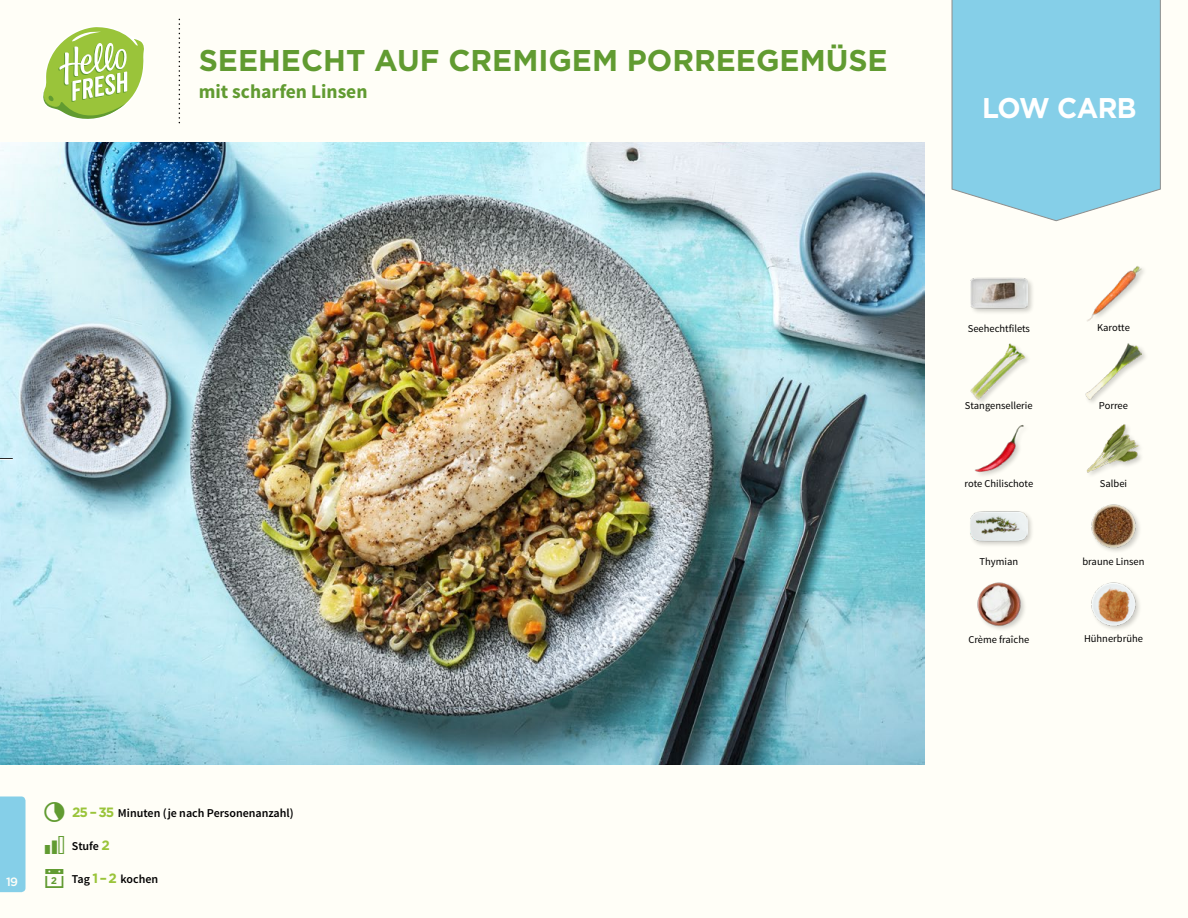
<style>
.page{position:relative;width:1188px;height:918px;background:#fffef7}
.page>*{position:absolute;margin:0;border:0;box-sizing:border-box;transform-origin:0 0}
.t1{font:700 30px "Gotham";color:#619b31}
.t2{font:700 28.5px "Gotham";letter-spacing:-.02em;color:#fff;scale:.96 1}
.t3{font:700 19.5px "Source Sans Pro";color:#619b31}
.t4{font:600 12px "Source Sans Pro";color:#000}
.t5{font:500 12px "Gotham";color:#fffef7}
.t6{font:10.5px "Source Sans Pro";color:#000}
.s1{font-family:"Gotham";font-weight:700;font-size:13.5px;color:#9ac43a}
</style>
<div class="page">
<img style="left:1091px;top:582px;width:49px;height:48px">
<img style="left:977px;top:582px;width:48px;height:47px">
<div style="left:969px;top:510px;width:65px;height:38px;background:#000;opacity:.2"></div>
<img style="left:970px;top:510px;width:58px;height:38px">
<img style="left:1091px;top:504px;width:49px;height:48px">
<img style="left:1086px;top:424px;width:55px;height:51px">
<img style="left:974px;top:425px;width:50px;height:51px">
<img style="left:970px;top:343px;width:57px;height:56px">
<div style="left:1085px;top:342px;width:63px;height:64px;background:#000;opacity:.2"></div>
<img style="left:1085px;top:342px;width:57px;height:57px">
<img style="left:1087px;top:266px;width:55px;height:55px">
<div style="left:969px;top:277px;width:66px;height:38px;background:#000;opacity:.2"></div>
<img style="left:970px;top:277px;width:57px;height:38px">
<svg style="left:43px;top:27px;width:101px;height:92px"></svg>
<div style="left:0;top:796px;width:26px;height:96px;background:#85cfe8"></div>
<svg style="left:952px;top:0;width:209px;height:221px"></svg>
<img style="left:0;top:142px;width:925px;height:623px">
<svg style="left:0;top:458px;width:13px;height:2px"></svg>
<h1 class="t1" style="left:199px;top:41px;width:690px">SEEHECHT AUF CREMIGEM PORREEGEMÜSE</h1>
<h3 class="t3" style="left:199px;top:79px;width:170px">mit scharfen Linsen</h3>
<h2 class="t2" style="left:982px;top:89px;width:162px">LOW CARB</h2>
<p class="t5" style="left:9px;top:872px;width:6px">1</p>
<p class="t5" style="left:6px;top:874px;width:13px">19</p>
<p class="t4" style="left:72px;top:805px;width:223px"><span class="s1">25 –35</span> Minuten (je nach Personenanzahl)</p>
<p class="t4" style="left:72px;top:838px;width:40px">Stufe <span class="s1">2</span></p>
<p class="t4" style="left:72px;top:871px;width:88px">Tag <span class="s1">1 –2</span> kochen</p>
<p class="t6" style="left:968px;top:322px;width:64px">Seehechtfilets</p>
<p class="t6" style="left:1097px;top:321px;width:34px">Karotte</p>
<p class="t6" style="left:965px;top:399px;width:69px">Stangensellerie</p>
<p class="t6" style="left:1099px;top:399px;width:31px">Porree</p>
<p class="t6" style="left:965px;top:477px;width:70px">rote Chilischote</p>
<p class="t6" style="left:1100px;top:477px;width:29px">Salbei</p>
<p class="t6" style="left:980px;top:555px;width:40px">Thymian</p>
<p class="t6" style="left:1082px;top:555px;width:64px">braune Linsen</p>
<p class="t6" style="left:968px;top:633px;width:62px">Crème fraîche</p>
<p class="t6" style="left:1084px;top:632px;width:60px">Hühnerbrühe</p>
</div>
